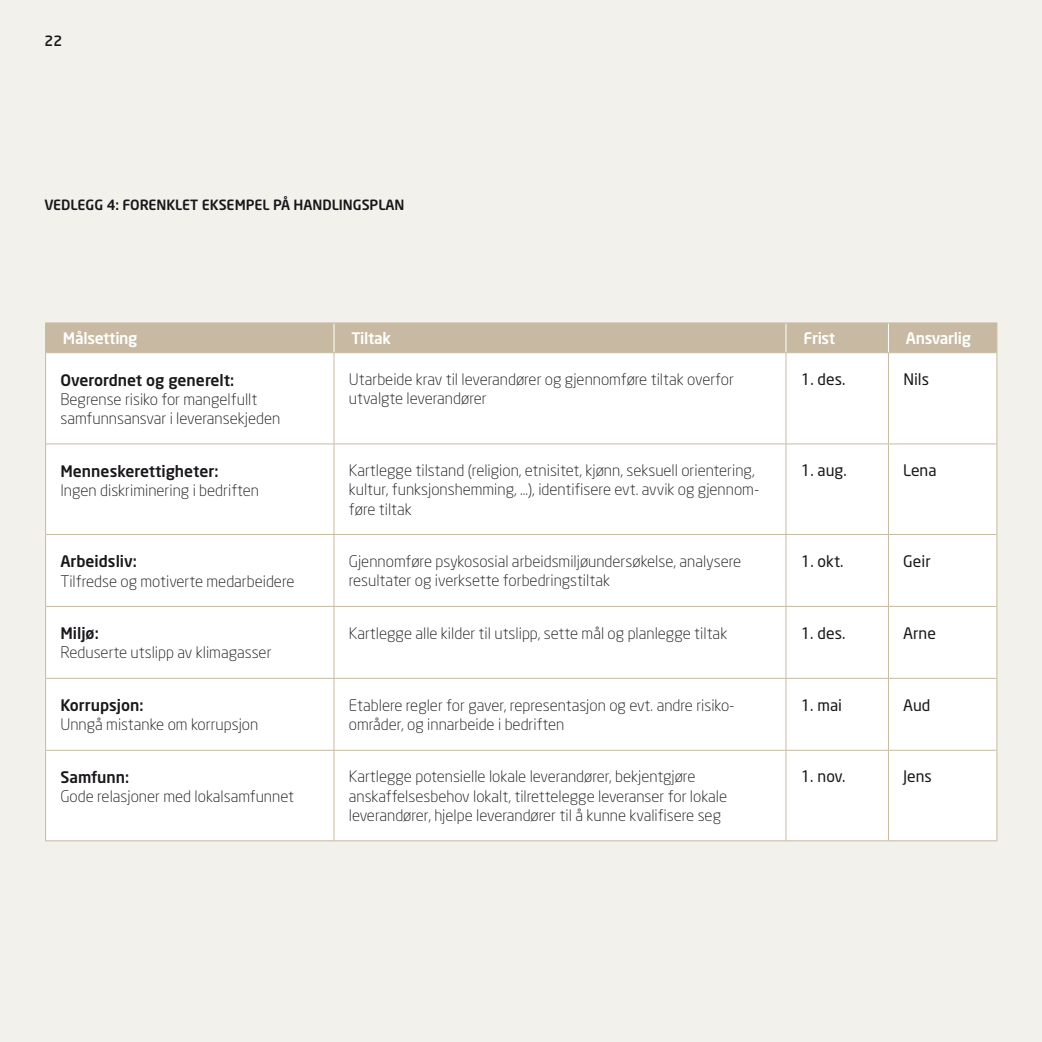
<style>
.page{position:relative;width:1042px;height:1042px;background:#f3f1ec}
.page>*{position:absolute;margin:0;border:0;box-sizing:border-box;transform-origin:0 0}
.t1{font:300 15.75px/19.2px "Neo Sans";color:#1a171b}
.t2{font:500 15.75px "Neo Sans";color:#1a171b}
.t3{font:15.75px "Neo Sans";color:#1a171b}
.t4{font:500 15.75px "Neo Sans";letter-spacing:-.02em;color:#fff}
.t5{font:500 14px "Neo Sans";letter-spacing:-.005em;color:#1a171b}
</style>
<div class="page">
<div style="left:46px;top:353px;width:288px;height:487px;background:#fff"></div>
<div style="left:335px;top:353px;width:661px;height:487px;background:#fff"></div>
<div style="left:46px;top:323px;width:950px;height:29px;background:#c8baa2"></div>
<hr style="left:45px;top:322px;width:289px;height:1px;background:#c8baa2">
<hr style="left:45px;top:323px;width:1px;height:30px;background:#c8baa2">
<hr style="left:334px;top:322px;width:452px;height:1px;background:#c8baa2">
<hr style="left:786px;top:322px;width:102px;height:1px;background:#c8baa2">
<hr style="left:888px;top:322px;width:109px;height:1px;background:#c8baa2">
<hr style="left:996px;top:323px;width:1px;height:30px;background:#c8baa2">
<hr style="left:45px;top:353px;width:1px;height:91px;background:#c8baa2">
<hr style="left:996px;top:353px;width:1px;height:91px;background:#c8baa2">
<hr style="left:45px;top:444px;width:1px;height:90px;background:#c8baa2">
<hr style="left:996px;top:444px;width:1px;height:90px;background:#c8baa2">
<hr style="left:45px;top:534px;width:1px;height:72px;background:#c8baa2">
<hr style="left:996px;top:534px;width:1px;height:72px;background:#c8baa2">
<hr style="left:45px;top:606px;width:1px;height:72px;background:#c8baa2">
<hr style="left:996px;top:606px;width:1px;height:72px;background:#c8baa2">
<hr style="left:45px;top:678px;width:1px;height:72px;background:#c8baa2">
<hr style="left:996px;top:678px;width:1px;height:72px;background:#c8baa2">
<hr style="left:45px;top:750px;width:1px;height:90px;background:#c8baa2">
<hr style="left:996px;top:750px;width:1px;height:90px;background:#c8baa2">
<hr style="left:45px;top:840px;width:289px;height:1px;background:#c8baa2">
<hr style="left:334px;top:840px;width:452px;height:1px;background:#c8baa2">
<hr style="left:786px;top:840px;width:102px;height:1px;background:#c8baa2">
<hr style="left:888px;top:840px;width:109px;height:1px;background:#c8baa2">
<hr style="left:334px;top:353px;width:1px;height:91px;background:#c8baa2">
<hr style="left:785px;top:353px;width:1px;height:91px;background:#c8baa2">
<hr style="left:888px;top:353px;width:1px;height:91px;background:#c8baa2">
<hr style="left:46px;top:444px;width:288px;height:1px;background:#c8baa2">
<hr style="left:334px;top:444px;width:452px;height:1px;background:#c8baa2">
<hr style="left:334px;top:444px;width:1px;height:90px;background:#c8baa2">
<hr style="left:786px;top:444px;width:102px;height:1px;background:#c8baa2">
<hr style="left:785px;top:444px;width:1px;height:90px;background:#c8baa2">
<hr style="left:888px;top:444px;width:108px;height:1px;background:#c8baa2">
<hr style="left:888px;top:444px;width:1px;height:90px;background:#c8baa2">
<hr style="left:46px;top:534px;width:288px;height:1px;background:#c8baa2">
<hr style="left:334px;top:534px;width:452px;height:1px;background:#c8baa2">
<hr style="left:334px;top:535px;width:1px;height:71px;background:#c8baa2">
<hr style="left:786px;top:534px;width:102px;height:1px;background:#c8baa2">
<hr style="left:785px;top:535px;width:1px;height:71px;background:#c8baa2">
<hr style="left:888px;top:534px;width:108px;height:1px;background:#c8baa2">
<hr style="left:888px;top:535px;width:1px;height:71px;background:#c8baa2">
<hr style="left:46px;top:606px;width:288px;height:1px;background:#c8baa2">
<hr style="left:334px;top:606px;width:452px;height:1px;background:#c8baa2">
<hr style="left:334px;top:606px;width:1px;height:72px;background:#c8baa2">
<hr style="left:786px;top:606px;width:102px;height:1px;background:#c8baa2">
<hr style="left:785px;top:606px;width:1px;height:72px;background:#c8baa2">
<hr style="left:888px;top:606px;width:108px;height:1px;background:#c8baa2">
<hr style="left:888px;top:606px;width:1px;height:72px;background:#c8baa2">
<hr style="left:46px;top:678px;width:288px;height:1px;background:#c8baa2">
<hr style="left:334px;top:678px;width:452px;height:1px;background:#c8baa2">
<hr style="left:334px;top:678px;width:1px;height:72px;background:#c8baa2">
<hr style="left:786px;top:678px;width:102px;height:1px;background:#c8baa2">
<hr style="left:785px;top:678px;width:1px;height:72px;background:#c8baa2">
<hr style="left:888px;top:678px;width:108px;height:1px;background:#c8baa2">
<hr style="left:888px;top:678px;width:1px;height:72px;background:#c8baa2">
<hr style="left:46px;top:750px;width:288px;height:1px;background:#c8baa2">
<hr style="left:334px;top:750px;width:452px;height:1px;background:#c8baa2">
<hr style="left:334px;top:750px;width:1px;height:90px;background:#c8baa2">
<hr style="left:786px;top:750px;width:102px;height:1px;background:#c8baa2">
<hr style="left:785px;top:750px;width:1px;height:90px;background:#c8baa2">
<hr style="left:888px;top:750px;width:108px;height:1px;background:#c8baa2">
<hr style="left:888px;top:750px;width:1px;height:90px;background:#c8baa2">
<hr style="left:46px;top:352px;width:288px;height:1px;background:#c8baa2">
<hr style="left:334px;top:352px;width:452px;height:1px;background:#c8baa2">
<hr style="left:786px;top:352px;width:102px;height:1px;background:#c8baa2">
<hr style="left:888px;top:352px;width:108px;height:1px;background:#c8baa2">
<p class="t5" style="left:45px;top:32px;width:19px">22</p>
<p class="t5" style="left:45px;top:196px;width:361px">VEDLEGG 4: FORENKLET EKSEMPEL PÅ HANDLINGSPLAN</p>
<p class="t4" style="left:63px;top:328px;width:76px">Målsetting</p>
<p class="t4" style="left:351px;top:328px;width:41px">Tiltak</p>
<p class="t4" style="left:803px;top:328px;width:33px">Frist</p>
<p class="t4" style="left:906px;top:328px;width:67px">Ansvarlig</p>
<p class="t2" style="left:60px;top:370px;width:175px">Overordnet og generelt:</p>
<p class="t1" style="left:60px;top:389px;width:221px">Begrense risiko for mangelfullt samfunnsansvar i leveransekjeden</p>
<p class="t1" style="left:349px;top:369px;width:387px">Utarbeide krav til leverandører og gjennomføre tiltak overfor utvalgte leverandører</p>
<p class="t3" style="left:801px;top:369px;width:46px">1. des.</p>
<p class="t3" style="left:903px;top:369px;width:27px">Nils</p>
<p class="t2" style="left:60px;top:461px;width:159px">Menneskerettigheter:</p>
<p class="t1" style="left:60px;top:480px;width:200px">Ingen diskriminering i bedriften</p>
<p class="t1" style="left:349px;top:460px;width:412px">Kartlegge tilstand (religion, etnisitet, kjønn, seksuell orientering, kultur, funksjonshemming, …), identifisere evt. avvik og gjennom&shy;føre tiltak</p>
<p class="t3" style="left:801px;top:461px;width:47px">1. aug.</p>
<p class="t3" style="left:903px;top:461px;width:35px">Lena</p>
<p class="t2" style="left:60px;top:551px;width:78px">Arbeidsliv:</p>
<p class="t1" style="left:60px;top:571px;width:235px">Tilfredse og motiverte medarbeidere</p>
<p class="t1" style="left:349px;top:551px;width:394px">Gjennomføre psykososial arbeidsmiljøundersøkelse, analysere resultater og iverksette forbedringstiltak</p>
<p class="t3" style="left:801px;top:551px;width:44px">1. okt.</p>
<p class="t3" style="left:903px;top:551px;width:29px">Geir</p>
<p class="t2" style="left:60px;top:623px;width:40px">Miljø:</p>
<p class="t1" style="left:60px;top:643px;width:213px">Reduserte utslipp av klimagasser</p>
<p class="t1" style="left:349px;top:623px;width:380px">Kartlegge alle kilder til utslipp, sette mål og planlegge tiltak</p>
<p class="t3" style="left:801px;top:623px;width:46px">1. des.</p>
<p class="t3" style="left:903px;top:623px;width:34px">Arne</p>
<p class="t2" style="left:60px;top:695px;width:85px">Korrupsjon:</p>
<p class="t1" style="left:60px;top:715px;width:199px">Unngå mistanke om korrupsjon</p>
<p class="t1" style="left:349px;top:695px;width:387px">Etablere regler for gaver, representasjon og evt. andre risiko&shy;områder, og innarbeide i bedriften</p>
<p class="t3" style="left:801px;top:695px;width:43px">1. mai</p>
<p class="t3" style="left:903px;top:695px;width:29px">Aud</p>
<p class="t2" style="left:60px;top:767px;width:70px">Samfunn:</p>
<p class="t1" style="left:60px;top:787px;width:235px">Gode relasjoner med lokalsamfunnet</p>
<p class="t1" style="left:349px;top:767px;width:380px">Kartlegge potensielle lokale leverandører, bekjentgjøre anskaffelsesbehov lokalt, tilrettelegge leveranser for lokale leverandører, hjelpe leverandører til å kunne kvalifisere seg</p>
<p class="t3" style="left:801px;top:767px;width:46px">1. nov.</p>
<p class="t3" style="left:903px;top:767px;width:30px">Jens</p>
</div>
